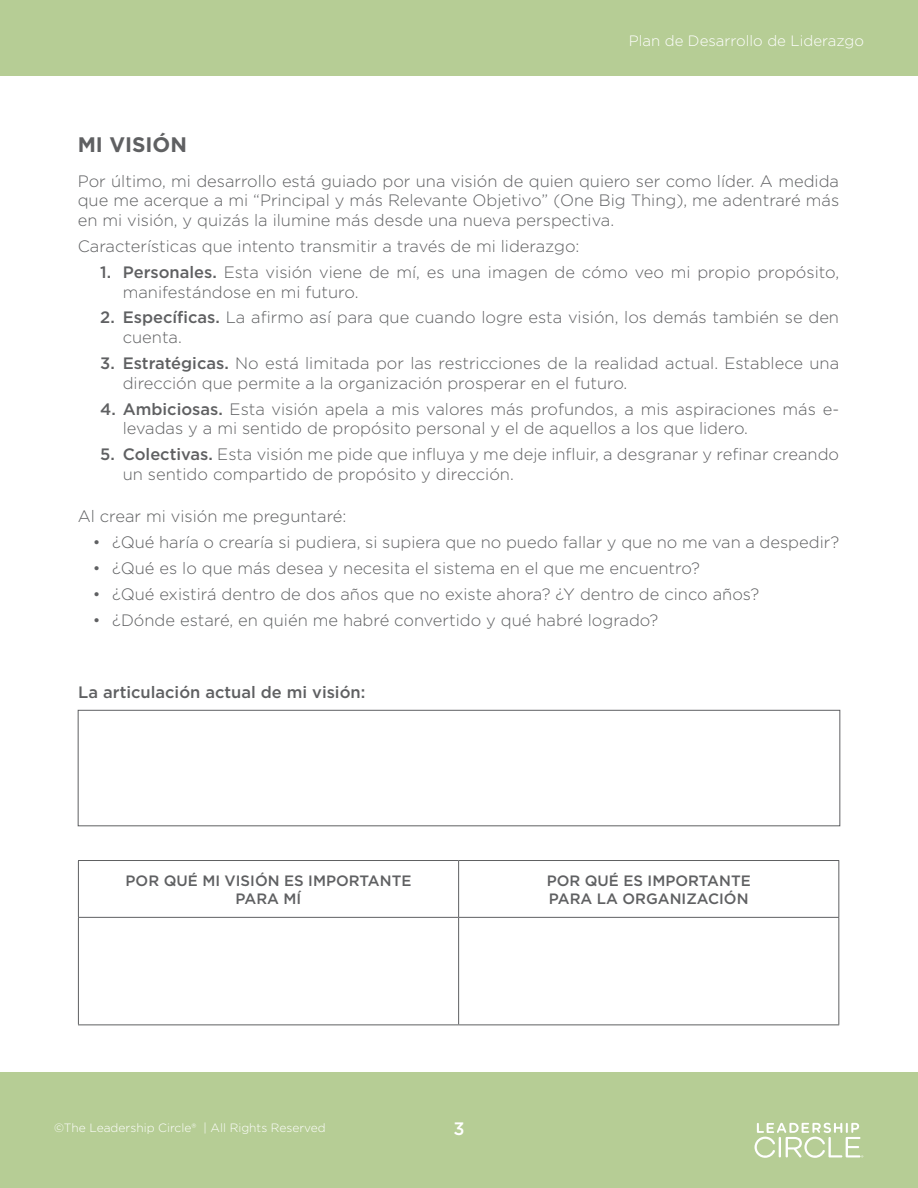
<style>
.page{position:relative;width:918px;height:1188px;background:#fff}
.page>*{position:absolute;margin:0;border:0;box-sizing:border-box;transform-origin:0 0}
.t1{font:700 21px "Gotham";color:#5f6062}
.t2{font:500 18px "Gotham";color:#fff}
.t3{font:300 16.5px/19.8px "Gotham";color:#5f6062}
.t4{font:500 16.5px "Gotham";color:#5f6062}
.t5{font:500 15px/18px "Gotham";color:#5f6062;text-align:center}
.t6{font:300 15px "Gotham";color:#fff}
.t7{font:300 12px "Gotham";color:#fff}
.s1{font-weight:500}
</style>
<div class="page">
<div style="left:0;top:0;width:918px;height:76px;background:#b6cd95"></div>
<div style="left:0;top:1073px;width:918px;height:115px;background:#b6cd95"></div>
<svg style="left:755px;top:1123px;width:108px;height:35px"></svg>
<div style="left:78px;top:710px;width:762px;height:116px;border:1px solid #5f6062"></div>
<hr style="left:78px;top:860px;width:381px;height:1px;background:#5f6062">
<hr style="left:78px;top:861px;width:1px;height:56px;background:#5f6062">
<hr style="left:459px;top:860px;width:380px;height:1px;background:#5f6062">
<hr style="left:458px;top:861px;width:1px;height:56px;background:#5f6062">
<hr style="left:838px;top:861px;width:1px;height:56px;background:#5f6062">
<hr style="left:78px;top:917px;width:381px;height:1px;background:#5f6062">
<hr style="left:78px;top:918px;width:1px;height:106px;background:#5f6062">
<hr style="left:459px;top:917px;width:380px;height:1px;background:#5f6062">
<hr style="left:458px;top:918px;width:1px;height:106px;background:#5f6062">
<hr style="left:838px;top:918px;width:1px;height:106px;background:#5f6062">
<hr style="left:78px;top:1024px;width:381px;height:1px;background:#5f6062">
<hr style="left:459px;top:1024px;width:380px;height:1px;background:#5f6062">
<p class="t6" style="left:629px;top:31px;width:237px">Plan de Desarrollo de Liderazgo</p>
<p class="t1" style="left:78px;top:130px;width:111px">MI VISIÓN</p>
<p class="t3" style="left:78px;top:170px;width:763px;text-align:justify">Por último, mi desarrollo está guiado por una visión de quien quiero ser como líder. A medida que me acerque a mi “Principal y más Relevante Objetivo” (One Big Thing), me adentraré más en mi visión, y quizás la ilumine más desde una nueva perspectiva.</p>
<p class="t3" style="left:78px;top:236px;width:503px">Características que intento transmitir a través de mi liderazgo:</p>
<p class="t3" style="left:123px;top:262px;width:718px;text-indent:-23px"><span class="s1">1. Personales.</span> Esta visión viene de mí, es una imagen de cómo veo mi propio propósito, manifestándose en mi futuro.</p>
<p class="t3" style="left:123px;top:307px;width:718px;text-indent:-23px"><span class="s1">2. Específicas.</span> La afirmo así para que cuando logre esta visión, los demás también se den cuenta.</p>
<p class="t3" style="left:123px;top:353px;width:718px;text-indent:-23px"><span class="s1">3. Estratégicas.</span> No está limitada por las restricciones de la realidad actual. Establece una dirección que permite a la organización prosperar en el futuro.</p>
<p class="t3" style="left:123px;top:398px;width:718px;text-indent:-23px"><span class="s1">4. Ambiciosas.</span> Esta visión apela a mis valores más profundos, a mis aspiraciones más e&shy;levadas y a mi sentido de propósito personal y el de aquellos a los que lidero.</p>
<p class="t3" style="left:123px;top:444px;width:718px;text-indent:-23px"><span class="s1">5. Colectivas.</span> Esta visión me pide que influya y me deje influir, a desgranar y refinar creando un sentido compartido de propósito y dirección.</p>
<p class="t3" style="left:78px;top:506px;width:270px">Al crear mi visión me preguntaré:</p>
<p class="t3" style="left:93px;top:532px;width:748px">• ¿Qué haría o crearía si pudiera, si supiera que no puedo fallar y que no me van a despedir?</p>
<p class="t3" style="left:93px;top:558px;width:609px">• ¿Qué es lo que más desea y necesita el sistema en el que me encuentro?</p>
<p class="t3" style="left:93px;top:584px;width:668px">• ¿Qué existirá dentro de dos años que no existe ahora? ¿Y dentro de cinco años?</p>
<p class="t3" style="left:93px;top:609px;width:567px">• ¿Dónde estaré, en quién me habré convertido y qué habré logrado?</p>
<p class="t4" style="left:78px;top:681px;width:289px">La articulación actual de mi visión:</p>
<p class="t5" style="left:126px;top:871px;width:287px">POR QUÉ MI VISIÓN ES IMPORTANTE<br>PARA MÍ</p>
<p class="t5" style="left:547px;top:871px;width:206px;text-align:left">POR QUÉ ES IMPORTANTE<br>PARA LA ORGANIZACIÓN</p>
<p class="t7" style="left:54px;top:1120px;width:273px">©The Leadership Circle® | All Rights Reserved</p>
<p class="t2" style="left:453px;top:1116px;width:13px">3</p>
</div>
